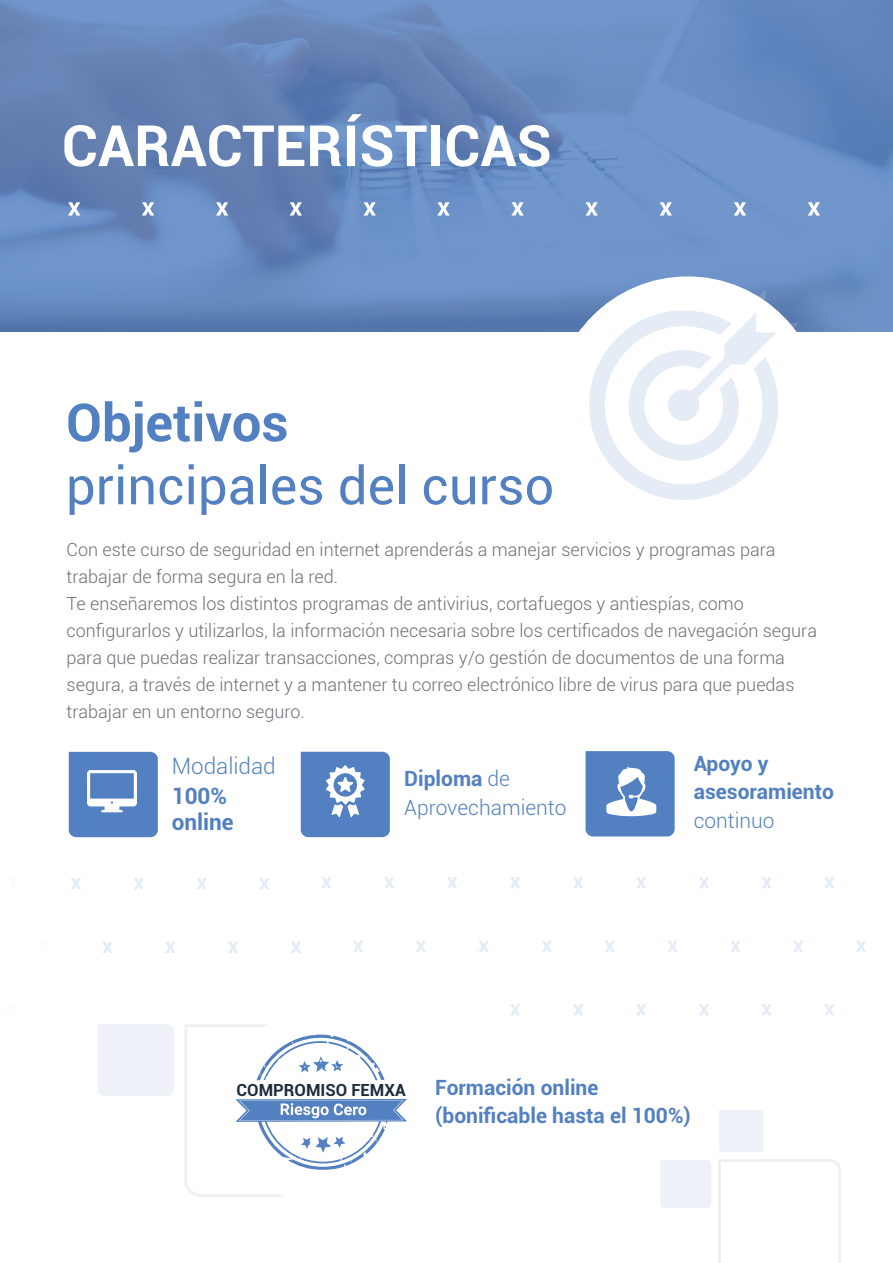
<style>
.page{position:relative;width:893px;height:1263px;background:#fff}
.page>*{position:absolute;margin:0;border:0;box-sizing:border-box;transform-origin:0 0}
.t1{font:700 57px "Roboto";color:#fff}
.t2{font:52.5px "Roboto";color:#5380c1}
.t3{font:700 52.5px "Roboto";color:#5380c1}
.t4{font:700 22.5px "Roboto";color:#5380c1}
.t5{font:300 22.5px "Roboto";color:#5380c1}
.t6{font:700 21px "Roboto";color:#5380c1}
.t7{font:300 21px/28.5px "Roboto";color:#5380c1}
.t8{font:300 18px/27px "Roboto";color:#6c7075}
.t9{font:700 16.65px "Roboto";color:#1c2b3b}
.s1{font-weight:700}
</style>
<div class="page">
<svg style="left:0;top:0;width:893px;height:332px;background:#678abf"></svg>
<svg style="left:68px;top:202px;width:12px;height:14px"></svg>
<svg style="left:142px;top:202px;width:12px;height:14px"></svg>
<svg style="left:216px;top:202px;width:12px;height:14px"></svg>
<svg style="left:290px;top:202px;width:12px;height:14px"></svg>
<svg style="left:363px;top:202px;width:13px;height:14px"></svg>
<svg style="left:437px;top:202px;width:13px;height:14px"></svg>
<svg style="left:585px;top:202px;width:13px;height:14px"></svg>
<svg style="left:511px;top:202px;width:13px;height:14px"></svg>
<svg style="left:808px;top:202px;width:12px;height:14px"></svg>
<svg style="left:734px;top:202px;width:12px;height:14px"></svg>
<svg style="left:660px;top:202px;width:12px;height:14px"></svg>
<svg style="left:69px;top:752px;width:89px;height:85px;background:#658ec7"></svg>
<svg style="left:586px;top:751px;width:89px;height:85px;background:#6c92ca"></svg>
<svg style="left:301px;top:752px;width:89px;height:85px;background:#688fc8"></svg>
<div style="left:719px;top:1110px;width:45px;height:42px;background:#eef2f8"></div>
<svg style="left:660px;top:1159px;width:181px;height:104px"></svg>
<div style="left:553px;top:276px;width:269px;height:270px;background:#fff;border-radius:50%"></div>
<svg style="left:589px;top:290px;width:210px;height:210px"></svg>
<div style="left:668px;top:389px;width:31px;height:32px;background:#e5ecf5;border-radius:50%"></div>
<svg style="left:824px;top:1004px;width:11px;height:11px"></svg>
<svg style="left:762px;top:1004px;width:10px;height:11px"></svg>
<svg style="left:699px;top:1004px;width:10px;height:11px"></svg>
<svg style="left:636px;top:1004px;width:10px;height:11px"></svg>
<svg style="left:824px;top:877px;width:11px;height:11px"></svg>
<svg style="left:762px;top:877px;width:10px;height:11px"></svg>
<svg style="left:699px;top:877px;width:10px;height:11px"></svg>
<svg style="left:636px;top:877px;width:10px;height:11px"></svg>
<svg style="left:573px;top:1004px;width:10px;height:11px"></svg>
<svg style="left:573px;top:877px;width:10px;height:11px"></svg>
<svg style="left:856px;top:941px;width:10px;height:11px"></svg>
<svg style="left:793px;top:941px;width:10px;height:11px"></svg>
<svg style="left:731px;top:941px;width:10px;height:11px"></svg>
<svg style="left:605px;top:941px;width:10px;height:11px"></svg>
<svg style="left:668px;top:941px;width:10px;height:11px"></svg>
<svg style="left:510px;top:1004px;width:10px;height:11px"></svg>
<svg style="left:447px;top:877px;width:10px;height:11px"></svg>
<svg style="left:510px;top:877px;width:10px;height:11px"></svg>
<svg style="left:384px;top:877px;width:10px;height:11px"></svg>
<svg style="left:322px;top:877px;width:10px;height:11px"></svg>
<svg style="left:416px;top:941px;width:10px;height:11px"></svg>
<svg style="left:479px;top:941px;width:10px;height:11px"></svg>
<svg style="left:542px;top:941px;width:10px;height:11px"></svg>
<svg style="left:353px;top:941px;width:10px;height:11px"></svg>
<svg style="left:259px;top:878px;width:10px;height:11px"></svg>
<svg style="left:197px;top:878px;width:10px;height:11px"></svg>
<svg style="left:134px;top:878px;width:10px;height:11px"></svg>
<svg style="left:71px;top:878px;width:10px;height:11px"></svg>
<svg style="left:291px;top:942px;width:10px;height:11px"></svg>
<svg style="left:228px;top:942px;width:10px;height:11px"></svg>
<svg style="left:102px;top:942px;width:10px;height:11px"></svg>
<svg style="left:165px;top:942px;width:10px;height:11px"></svg>
<div style="left:98px;top:1024px;width:76px;height:72px;background:#eef2f8"></div>
<svg style="left:184px;top:1024px;width:223px;height:173px"></svg>
<p class="t1" style="left:62px;top:106px;width:492px">CARACTERÍSTICAS</p>
<p class="t3" style="left:66px;top:385px;width:224px">Objetivos</p>
<p class="t2" style="left:66px;top:449px;width:490px">principales del curso</p>
<p class="t8" style="left:67px;top:535px;width:710px">Con este curso de seguridad en internet aprenderás a manejar servicios y programas para trabajar de forma segura en la red.</p>
<p class="t8" style="left:67px;top:589px;width:752px">Te enseñaremos los distintos programas de antivirius, cortafuegos y antiespías, como configurarlos y utilizarlos, la información necesaria sobre los certificados de navegación segura para que puedas realizar transacciones, compras y/o gestión de documentos de una forma segura, a través de internet y a mantener tu correo electrónico libre de virus para que puedas trabajar en un entorno seguro.</p>
<p class="t5" style="left:172px;top:750px;width:105px">Modalidad</p>
<p class="t4" style="left:172px;top:780px;width:57px">100%</p>
<p class="t4" style="left:172px;top:806px;width:63px">online</p>
<p class="t7" style="left:404px;top:764px;width:164px"><span class="s1">Diploma</span> de<br>Aprovechamiento</p>
<p class="t6" style="left:694px;top:748px;width:76px">Apoyo y</p>
<p class="t6" style="left:694px;top:777px;width:142px">asesoramiento</p>
<p class="t7" style="left:694px;top:805px;width:82px">continuo</p>
<p class="t9" style="left:237px;top:1079px;width:171px">COMPROMISO FEMXA</p>
<p class="t6" style="left:435px;top:1072px;width:165px">Formación online</p>
<p class="t6" style="left:435px;top:1101px;width:257px">(bonificable hasta el 100%)</p>
</div>
